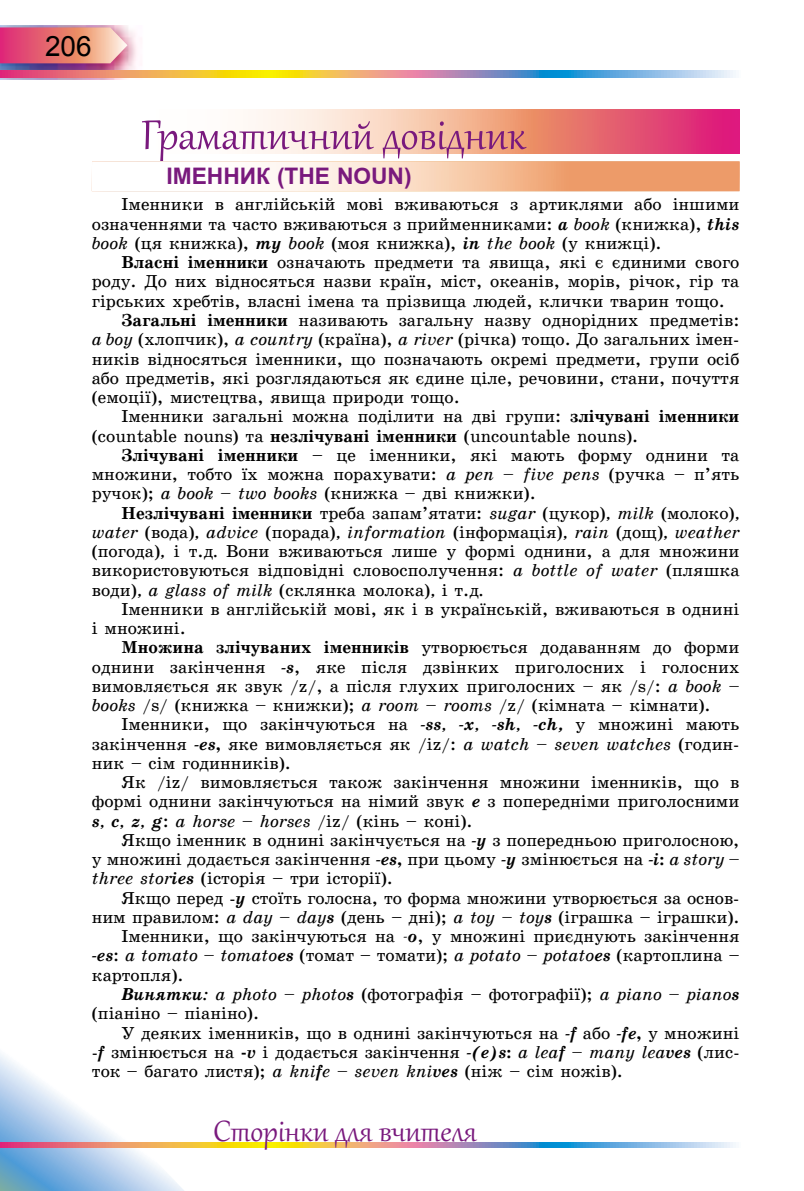
<style>
.page{position:relative;width:804px;height:1191px;background:#fff}
.page>*{position:absolute;margin:0;border:0;box-sizing:border-box;transform-origin:0 0}
.t1{font:50.75px "Gabriola";color:#79197d}
.t2{font:35.88px "Gabriola";color:#79197d}
.t3{font:28px "Arial";color:#000}
.t4{font:700 22.75px "Arial UML";color:#79197d}
.t5{font:17.5px/19.2px "School Book Alx";color:#000;text-align:justify}
.t6{font:italic 17.5px "School Book Alx";color:#000}
.s1{font-weight:700;font-style:italic}
.s2{font-style:italic}
.s3{font-weight:700}
.s4{font-style:normal}
</style>
<div class="page">
<svg style="left:0;top:1053px;width:209px;height:138px"></svg>
<svg style="left:0;top:1142px;width:736px;height:5px;background:#bea58b"></svg>
<img style="left:0;top:26px;width:137px;height:54px">
<svg style="left:0;top:70px;width:736px;height:8px;background:#bea58b"></svg>
<svg style="left:0;top:27px;width:127px;height:36px;background:#e87e83"></svg>
<svg style="left:247px;top:109px;width:492px;height:45px;background:#ef9b9b"></svg>
<svg style="left:92px;top:161px;width:647px;height:30px"></svg>
<h3 class="t3" style="left:45px;top:28px;width:48px">206</h3>
<h1 class="t1" style="left:141px;top:102px;width:386px">Граматичний довідник</h1>
<h3 class="t4" style="left:166px;top:164px;width:247px">ІМЕННИК (THE NOUN)</h3>
<p class="t5" style="left:92px;top:195px;width:649px;text-indent:30px">Іменники в англійській мові вживаються з артиклями або іншими означеннями та часто вживаються з прийменниками: <span class="s1">a</span> <span class="s2">book</span> (книжка), <span class="s1">this </span><span class="s2">book</span> (ця книжка), <span class="s1">my</span> <span class="s2">book</span> (моя книжка), <span class="s1">in</span> <span class="s2">the book</span> (у книжці).</p>
<p class="t5" style="left:122px;top:253px;width:619px"><span class="s3">Власні іменники</span> означають предмети та явища, які є єдиними свого</p>
<p class="t5" style="left:92px;top:272px;width:649px">роду. До них відносяться назви країн, міст, океанів, морів, річок, гір та</p>
<p class="t5" style="left:92px;top:291px;width:634px">гірських хребтів, власні імена та прізвища людей, клички тварин тощо.</p>
<p class="t5" style="left:122px;top:311px;width:619px"><span class="s3">Загальні іменники</span> називають загальну назву однорідних предметів:</p>
<p class="t5" style="left:92px;top:330px;width:649px"><span class="s2">a boy</span> (хлопчик), <span class="s2">a country</span> (країна), <span class="s2">a river</span> (річка) тощо. До загальних імен-</p>
<p class="t5" style="left:92px;top:349px;width:649px">ників відносяться іменники, що позначають окремі предмети, групи осіб</p>
<p class="t5" style="left:92px;top:368px;width:649px">або предметів, які розглядаються як єдине ціле, речовини, стани, почуття</p>
<p class="t5" style="left:92px;top:388px;width:369px">(емоції), мистецтва, явища природи тощо.</p>
<p class="t5" style="left:122px;top:407px;width:619px">Іменники загальні можна поділити на дві групи: <span class="s3">злічувані іменники</span></p>
<p class="t5" style="left:92px;top:426px;width:548px">(countable nouns) та <span class="s3">незлічувані іменники</span> (uncountable nouns).</p>
<p class="t5" style="left:122px;top:445px;width:619px"><span class="s3">Злічувані іменники</span> – це іменники, які мають форму однини та</p>
<p class="t5" style="left:92px;top:465px;width:649px">множини, тобто їх можна порахувати: <span class="s2">a pen – five pens</span> (ручка – п’ять</p>
<p class="t5" style="left:92px;top:484px;width:445px">ручок); <span class="s2">a book – two books</span> (книжка – дві книжки).</p>
<p class="t5" style="left:122px;top:503px;width:619px"><span class="s3">Незлічувані іменники</span> треба запам’ятати: <span class="s2">sugar</span> (цукор)<span class="s2">, milk</span> (молоко)<span class="s2">,</span></p>
<p class="t6" style="left:92px;top:522px;width:649px">water <span class="s4">(вода)</span>, advice <span class="s4">(порада)</span>, information <span class="s4">(інформація)</span>, rain <span class="s4">(дощ)</span>, weather</p>
<p class="t5" style="left:92px;top:542px;width:649px">(погода)<span class="s2">,</span> і т.д<span class="s2">.</span> Вони вживаються лише у формі однини, а для множини</p>
<p class="t5" style="left:92px;top:561px;width:649px">використовуються відповідні словосполучення: <span class="s2">a bottle of water</span> (пляшка</p>
<p class="t5" style="left:92px;top:580px;width:393px">води)<span class="s2">, a glass of milk</span> (склянка молока)<span class="s2">,</span> і т.д<span class="s2">.</span></p>
<p class="t5" style="left:122px;top:599px;width:619px">Іменники в англійській мові, як і в українській, вживаються в однині</p>
<p class="t5" style="left:92px;top:619px;width:95px">і множині.</p>
<p class="t5" style="left:122px;top:638px;width:619px"><span class="s3">Множина злічуваних іменників</span> утворюється додаванням до форми</p>
<p class="t5" style="left:92px;top:657px;width:649px">однини закінчення <span class="s1">-s</span>, яке після дзвінких приголосних і голосних</p>
<p class="t5" style="left:92px;top:676px;width:649px">вимовляється як звук /z/, а після глухих приголосних <span class="s2">–</span> як /s/: <span class="s2">a book –</span></p>
<p class="t5" style="left:92px;top:696px;width:620px"><span class="s2">books</span> /s/ (книжка <span class="s2">–</span> книжки); <span class="s2">a room – rooms</span> /z/ (кімната – кімнати).</p>
<p class="t5" style="left:122px;top:715px;width:619px">Іменники, що закінчуються на <span class="s1">-ss</span><span class="s2">,</span> <span class="s1">-x</span><span class="s2">,</span> <span class="s1">-sh</span><span class="s2">,</span> <span class="s1">-ch,</span> у множині мають</p>
<p class="t5" style="left:92px;top:734px;width:649px">закінчення <span class="s1">-es</span><span class="s3">,</span> яке вимовляється як /iz/: <span class="s2">a watch – seven watches</span> (годин-</p>
<p class="t5" style="left:92px;top:753px;width:201px">ник – сім годинників).</p>
<p class="t5" style="left:122px;top:773px;width:619px">Як /iz/ вимовляється також закінчення множини іменників, що в</p>
<p class="t5" style="left:92px;top:792px;width:649px">формі однини закінчуються на німий звук <span class="s1">е</span> з попередніми приголосними</p>
<p class="t5" style="left:92px;top:811px;width:382px"><span class="s1">s</span><span class="s2">,</span> <span class="s1">c</span><span class="s2">,</span> <span class="s1">z</span><span class="s2">,</span> <span class="s1">g</span>: <span class="s2">a horse – horses</span> /iz/ (кінь – коні).</p>
<p class="t5" style="left:122px;top:830px;width:619px">Якщо іменник в однині закінчується на <span class="s1">-у</span> з попередньою приголосною,</p>
<p class="t5" style="left:92px;top:850px;width:649px">у множині додається закінчення <span class="s1">-es</span><span class="s3">,</span> при цьому <span class="s1">-у</span> змінюється на <span class="s1">-i</span><span class="s3">:</span> <span class="s2">a story –</span></p>
<p class="t5" style="left:92px;top:869px;width:302px"><span class="s2">three stor</span><span class="s1">ies</span> (історія – три історії).</p>
<p class="t5" style="left:122px;top:888px;width:617px">Якщо перед -<span class="s1">у</span> стоїть голосна, то форма множини утворюється за основ-</p>
<p class="t5" style="left:92px;top:907px;width:649px">ним правилом: <span class="s2">a day – day</span><span class="s1">s</span> (день – дні); <span class="s2">a toy – toy</span><span class="s1">s</span> (іграшка – іграшки).</p>
<p class="t5" style="left:122px;top:927px;width:619px">Іменники, що закінчуються на <span class="s2">-</span><span class="s1">о</span>, у множині приєднують закінчення</p>
<p class="t5" style="left:92px;top:946px;width:649px"><span class="s1">-es</span>: <span class="s2">a tomato – tomato</span><span class="s1">es</span> (томат – томати); <span class="s2">a potato – potato</span><span class="s1">es</span> (картоплина –</p>
<p class="t5" style="left:92px;top:965px;width:93px">картопля).</p>
<p class="t6" style="left:122px;top:984px;width:619px"><span class="s3">Винятки</span>: a photo – photo<span class="s3">s</span> <span class="s4">(фотографія – фотографії);</span> a piano – piano<span class="s3">s</span></p>
<p class="t5" style="left:92px;top:1004px;width:169px">(піаніно – піаніно).</p>
<p class="t5" style="left:122px;top:1023px;width:619px">У деяких іменників, що в однині закінчуються на <span class="s1">-f</span> або <span class="s1">-fe</span><span class="s3">,</span> у множині</p>
<p class="t5" style="left:92px;top:1042px;width:649px">-<span class="s1">f</span> змінюється на <span class="s3">-</span><span class="s1">v</span> і додається закінчення <span class="s1">-(e)s</span><span class="s3">:</span> <span class="s2">a lea</span><span class="s1">f</span> <span class="s2">– many lea</span><span class="s1">ves</span> (лис-</p>
<p class="t5" style="left:92px;top:1061px;width:532px">ток – багато листя); <span class="s2">a kni</span><span class="s1">f</span><span class="s2">e – seven kni</span><span class="s1">ves</span> (ніж – сім ножів).</p>
<h2 class="t2" style="left:213px;top:1107px;width:265px">Сторінки для вчителя</h2>
</div>
